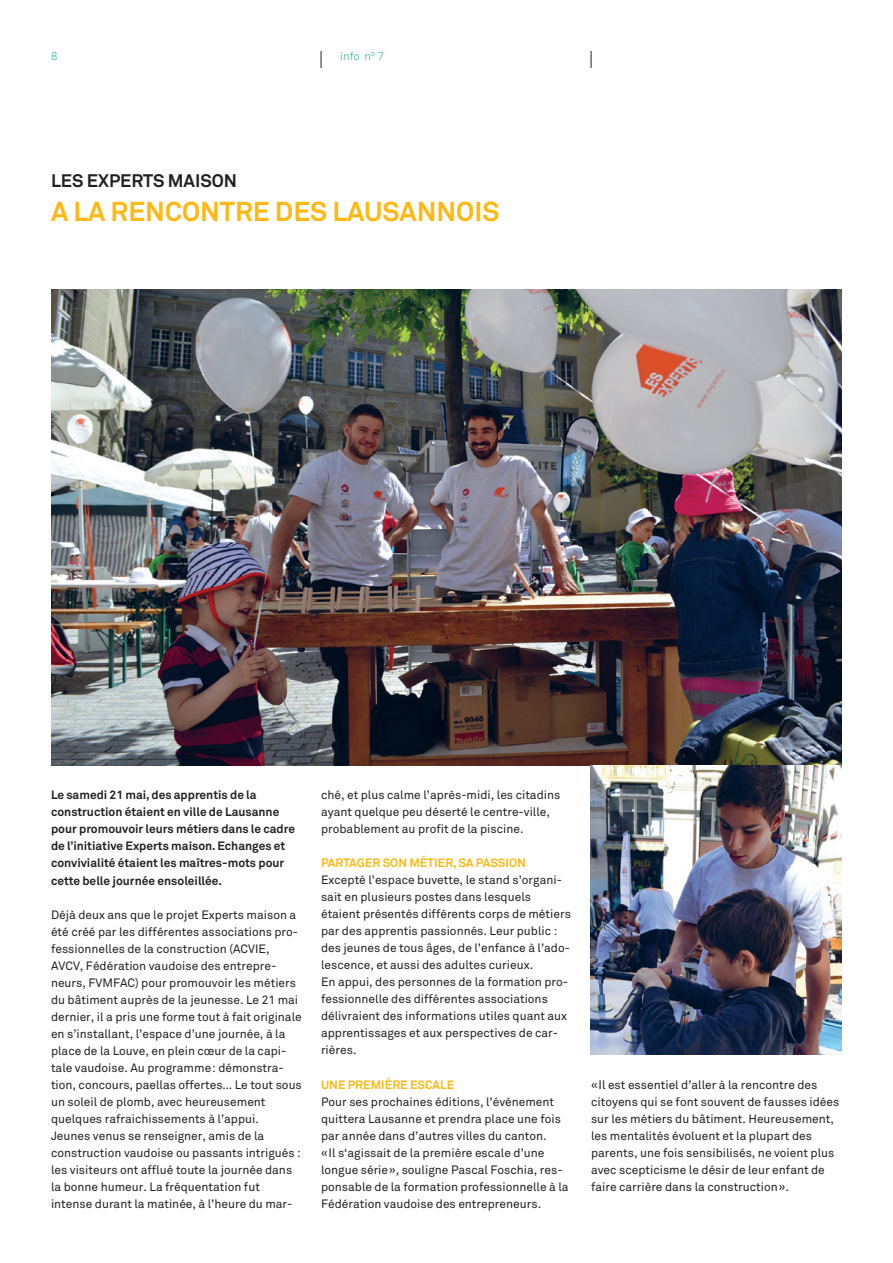
<style>
.page{position:relative;width:893px;height:1263px;background:#fff}
.page>*{position:absolute;margin:0;border:0;box-sizing:border-box;transform-origin:0 0}
.t1{font:700 27px "Akkurat";color:#fcb814}
.t2{font:700 18px "Akkurat";color:#231f20}
.t3{font:12px/17px "Akkurat";color:#231f20}
.t4{font:700 12px/17px "Akkurat";color:#231f20}
.t5{font:700 12px "Akkurat";color:#fcb814}
.t6{font:300 11.25px "Akkurat";color:#0daf70}
</style>
<div class="page">
<svg style="left:591px;top:51px;width:1px;height:17px"></svg>
<svg style="left:321px;top:51px;width:1px;height:17px"></svg>
<img style="left:51px;top:289px;width:791px;height:476px">
<img style="left:591px;top:765px;width:251px;height:289px">
<p class="t6" style="left:51px;top:49px;width:8px">8</p>
<p class="t6" style="left:340px;top:49px;width:45px">info n<sup>o</sup> 7</p>
<h2 class="t2" style="left:51px;top:169px;width:188px">LES EXPERTS MAISON</h2>
<h1 class="t1" style="left:51px;top:195px;width:450px">A LA RENCONTRE DES LAUSANNOIS</h1>
<p class="t4" style="left:51px;top:787px;width:246px">Le samedi 21 mai, des apprentis de la construction étaient en ville de Lausanne pour promouvoir leurs métiers dans le cadre de l’initiative Experts maison. Echanges et convivialité étaient les maîtres-mots pour cette belle journée ensoleillée.</p>
<p class="t3" style="left:51px;top:906px;width:252px">Déjà deux ans que le projet Experts maison a été créé par les différentes associations pro&shy;fessionnelles de la construction (ACVIE, AVCV, Fédération vaudoise des entrepre&shy;neurs, FVMFAC) pour promouvoir les métiers du bâtiment auprès de la jeunesse. Le 21 mai dernier, il a pris une forme tout à fait originale en s’installant, l’espace d’une journée, à la place de la Louve, en plein cœur de la capi&shy;tale vaudoise. Au programme: démonstra&shy;tion, concours, paellas offertes… Le tout sous un soleil de plomb, avec heureusement quelques rafraichissements à l’appui.<br>Jeunes venus se renseigner, amis de la construction vaudoise ou passants intrigués : les visiteurs ont afflué toute la journée dans la bonne humeur. La fréquentation fut intense durant la matinée, à l’heure du mar-</p>
<p class="t3" style="left:321px;top:787px;width:241px">ché, et plus calme l’après-midi, les citadins ayant quelque peu déserté le centre-ville, probablement au profit de la piscine.</p>
<p class="t5" style="left:321px;top:856px;width:206px">PARTAGER SON MÉTIER, SA PASSION</p>
<p class="t3" style="left:321px;top:872px;width:251px">Excepté l’espace buvette, le stand s’organi&shy;sait en plusieurs postes dans lesquels étaient présentés différents corps de métiers par des apprentis passionnés. Leur public : des jeunes de tous âges, de l’enfance à l’ado&shy;lescence, et aussi des adultes curieux.<br>En appui, des personnes de la formation pro&shy;fessionnelle des différentes associations délivraient des informations utiles quant aux apprentissages et aux perspectives de car&shy;rières.</p>
<p class="t5" style="left:321px;top:1077px;width:135px">UNE PREMIÈRE ESCALE</p>
<p class="t3" style="left:321px;top:1093px;width:249px">Pour ses prochaines éditions, l’événement quittera Lausanne et prendra place une fois par année dans d’autres villes du canton.<br>«Il s‘agissait de la première escale d’une longue série», souligne Pascal Foschia, res&shy;ponsable de la formation professionnelle à la Fédération vaudoise des entrepreneurs.</p>
<p class="t3" style="left:591px;top:1076px;width:250px">«Il est essentiel d’aller à la rencontre des citoyens qui se font souvent de fausses idées sur les métiers du bâtiment. Heureusement, les mentalités évoluent et la plupart des parents, une fois sensibilisés, ne voient plus avec scepticisme le désir de leur enfant de faire carrière dans la construction».</p>
</div>
